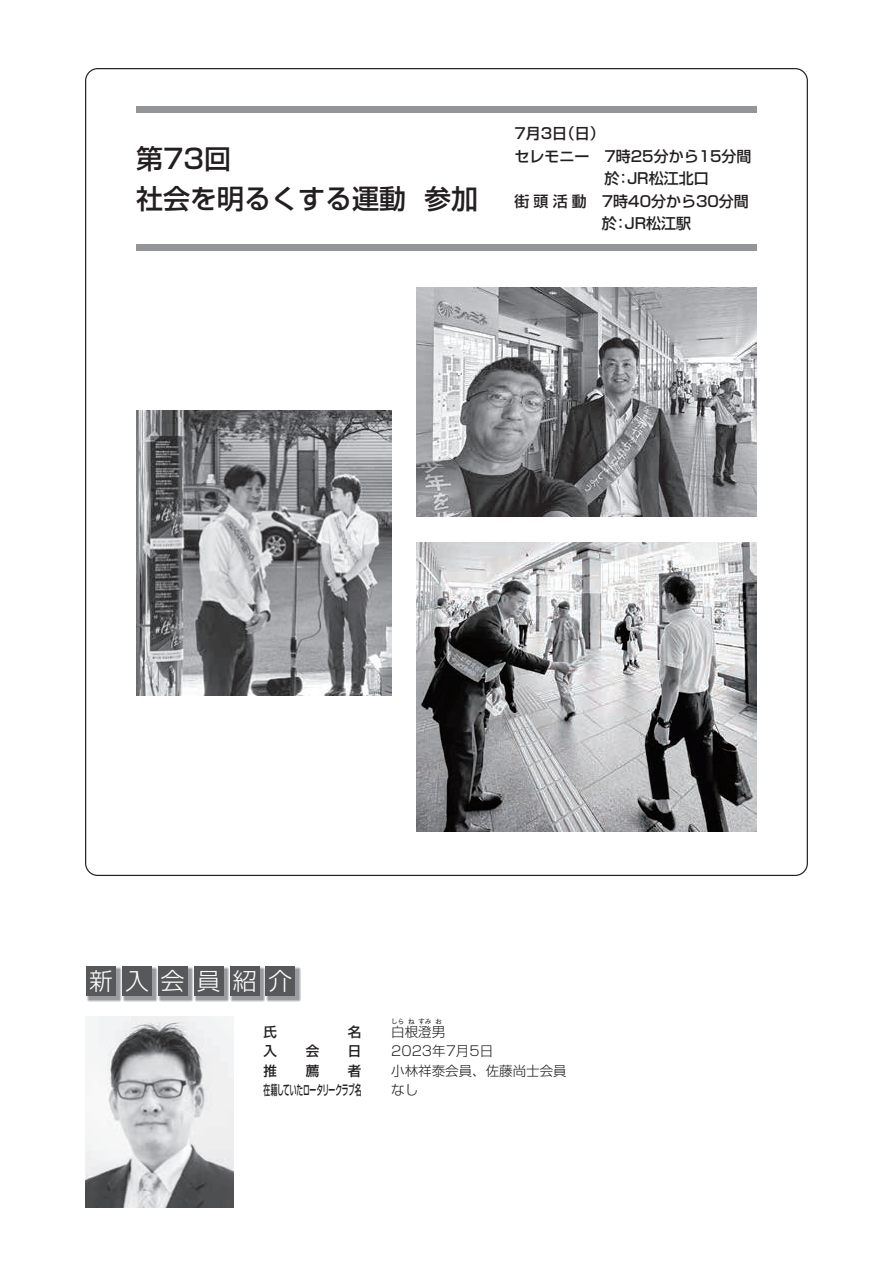
<style>
.page{position:relative;width:893px;height:1263px;background:#fff}
.page>*{position:absolute;margin:0;border:0;box-sizing:border-box;transform-origin:0 0}
.t1{font:500 27px/40.5px "Shin Go Pr 6";color:#231f20}
.t2{font:300 23.7px "Shin Go";letter-spacing:.505em;color:#fff}
.t3{font:500 15px "Shin Go Pr 6";color:#231f20}
.t4{font:300 13.5px/19.5px "Shin Go Pr 6";color:#231f20}
.t5{font:500 13.5px/19.5px "Shin Go Pr 6";letter-spacing:-.035em;color:#231f20;text-align:right}
.t6{font:300 6.75px "Shin Go Pr 6";color:#231f20}
</style>
<div class="page">
<div style="left:136px;top:106px;width:621px;height:7px;background:#939598"></div>
<div style="left:136px;top:244px;width:621px;height:7px;background:#939598"></div>
<img style="left:417px;top:542px;width:339px;height:289px">
<img style="left:136px;top:410px;width:255px;height:285px">
<img style="left:417px;top:287px;width:340px;height:230px">
<img style="left:85px;top:1016px;width:149px;height:192px">
<div style="left:123px;top:967px;width:35px;height:35px;border:6px solid #f7f7f8"></div>
<div style="left:158px;top:967px;width:36px;height:35px;border:6px solid #f7f7f8"></div>
<div style="left:87px;top:967px;width:35px;height:35px;border:5px solid #f0f0f1"></div>
<div style="left:123px;top:967px;width:34px;height:35px;border:5px solid #f0f0f1"></div>
<div style="left:159px;top:967px;width:34px;height:35px;border:5px solid #f0f0f1"></div>
<div style="left:194px;top:967px;width:35px;height:35px;border:5px solid #f0f0f1"></div>
<div style="left:230px;top:967px;width:35px;height:35px;border:5px solid #f0f0f1"></div>
<div style="left:87px;top:967px;width:34px;height:34px;border:4px solid #e1e2e4"></div>
<div style="left:123px;top:967px;width:34px;height:34px;border:4px solid #e1e2e4"></div>
<div style="left:159px;top:967px;width:34px;height:34px;border:4px solid #e1e2e4"></div>
<div style="left:195px;top:967px;width:34px;height:34px;border:4px solid #e1e2e4"></div>
<div style="left:231px;top:967px;width:34px;height:34px;border:4px solid #e1e2e4"></div>
<div style="left:87px;top:968px;width:34px;height:33px;border:4px solid #dadbdd"></div>
<div style="left:195px;top:968px;width:34px;height:33px;border:4px solid #dadbdd"></div>
<div style="left:231px;top:968px;width:34px;height:33px;border:4px solid #dadbdd"></div>
<div style="left:123px;top:968px;width:34px;height:33px;border:4px solid #d4d5d7"></div>
<div style="left:159px;top:968px;width:34px;height:33px;border:4px solid #d4d5d7"></div>
<div style="left:88px;top:968px;width:33px;height:33px;border:3px solid #cdced0"></div>
<div style="left:124px;top:968px;width:33px;height:33px;border:3px solid #cdced0"></div>
<div style="left:195px;top:968px;width:33px;height:33px;border:3px solid #cdced0"></div>
<div style="left:88px;top:968px;width:32px;height:33px;border:3px solid #c7c8ca"></div>
<div style="left:124px;top:968px;width:32px;height:33px;border:3px solid #c7c8ca"></div>
<div style="left:160px;top:968px;width:32px;height:33px;border:3px solid #c7c8ca"></div>
<div style="left:196px;top:968px;width:32px;height:33px;border:3px solid #c7c8ca"></div>
<div style="left:231px;top:968px;width:33px;height:33px;border:3px solid #c7c8ca"></div>
<div style="left:88px;top:968px;width:32px;height:32px;border:2px solid #babbbe"></div>
<div style="left:124px;top:968px;width:32px;height:32px;border:2px solid #babbbe"></div>
<div style="left:160px;top:968px;width:32px;height:32px;border:2px solid #babbbe"></div>
<div style="left:196px;top:968px;width:32px;height:32px;border:2px solid #babbbe"></div>
<div style="left:232px;top:968px;width:32px;height:32px;border:2px solid #babbbe"></div>
<div style="left:124px;top:969px;width:32px;height:31px;border:2px solid #b3b4b8"></div>
<div style="left:160px;top:969px;width:32px;height:31px;border:2px solid #b3b4b8"></div>
<div style="left:196px;top:969px;width:32px;height:31px;border:2px solid #b3b4b8"></div>
<div style="left:125px;top:969px;width:31px;height:31px;border:1px solid #adaeb2"></div>
<div style="left:160px;top:969px;width:31px;height:31px;border:1px solid #adaeb2"></div>
<div style="left:196px;top:969px;width:31px;height:31px;border:1px solid #adaeb2"></div>
<div style="left:89px;top:969px;width:31px;height:31px;border:1px solid #a6a7ab"></div>
<div style="left:125px;top:969px;width:30px;height:31px;border:1px solid #a6a7ab"></div>
<div style="left:161px;top:969px;width:30px;height:31px;border:1px solid #a6a7ab"></div>
<div style="left:197px;top:969px;width:30px;height:31px;border:1px solid #a6a7ab"></div>
<div style="left:232px;top:969px;width:31px;height:31px;border:1px solid #a6a7ab"></div>
<div style="left:89px;top:970px;width:30px;height:29px;background:#999b9e"></div>
<div style="left:125px;top:970px;width:30px;height:29px;background:#999b9e"></div>
<div style="left:161px;top:970px;width:30px;height:29px;background:#999b9e"></div>
<svg style="left:199px;top:971px;width:26px;height:26px"></svg>
<div style="left:197px;top:969px;width:30px;height:30px;border:1px solid #999b9e"></div>
<svg style="left:235px;top:971px;width:26px;height:26px"></svg>
<div style="left:233px;top:969px;width:30px;height:30px;border:1px solid #999b9e"></div>
<div style="left:86px;top:966px;width:30px;height:30px;background:#57585a"></div>
<div style="left:122px;top:966px;width:30px;height:30px;background:#57585a"></div>
<div style="left:158px;top:966px;width:30px;height:30px;background:#57585a"></div>
<div style="left:194px;top:966px;width:29px;height:30px;background:#57585a"></div>
<div style="left:230px;top:966px;width:29px;height:30px;background:#57585a"></div>
<div style="left:266px;top:967px;width:35px;height:35px;border:5px solid #f0f0f1"></div>
<div style="left:266px;top:967px;width:35px;height:34px;border:5px solid #e8e9ea"></div>
<div style="left:267px;top:967px;width:34px;height:34px;border:4px solid #e1e2e4"></div>
<div style="left:267px;top:968px;width:33px;height:33px;border:3px solid #c7c8ca"></div>
<div style="left:268px;top:968px;width:32px;height:32px;border:3px solid #c0c1c4"></div>
<div style="left:268px;top:968px;width:31px;height:32px;border:2px solid #babbbe"></div>
<div style="left:268px;top:969px;width:31px;height:31px;border:1px solid #a6a7ab"></div>
<div style="left:268px;top:969px;width:31px;height:30px;border:1px solid #a0a1a5"></div>
<div style="left:269px;top:970px;width:29px;height:29px;background:#999b9e"></div>
<div style="left:269px;top:969px;width:30px;height:30px;border:1px solid #999b9e"></div>
<div style="left:266px;top:966px;width:29px;height:30px;background:#57585a"></div>
<h1 class="t1" style="left:136px;top:137px;width:343px">第73回<br>社会を明るくする運動 参加</h1>
<p class="t3" style="left:514px;top:121px;width:92px">7月3日（日）</p>
<p class="t3" style="left:514px;top:144px;width:238px">セレモニー　7時25分から15分間</p>
<p class="t3" style="left:604px;top:166px;width:106px">於：JR松江北口</p>
<p class="t3" style="left:514px;top:189px;width:236px">街頭活動　7時40分から30分間</p>
<p class="t3" style="left:602px;top:211px;width:91px">於：JR松江駅</p>
<h2 class="t2" style="left:89px;top:966px;width:205px">新入会員紹介</h2>
<p class="t5" style="left:264px;top:1021px;width:15px">氏</p>
<p class="t5" style="left:348px;top:1021px;width:15px">名</p>
<p class="t5" style="left:264px;top:1040px;width:15px">入</p>
<p class="t5" style="left:306px;top:1040px;width:15px">会</p>
<p class="t5" style="left:348px;top:1040px;width:15px">日</p>
<p class="t5" style="left:264px;top:1060px;width:15px">推</p>
<p class="t5" style="left:306px;top:1060px;width:15px">薦</p>
<p class="t5" style="left:264px;top:1060px;width:99px">者<br>在籍していたロータリークラブ名</p>
<p class="t6" style="left:391px;top:1016px;width:15px">しら</p>
<p class="t6" style="left:408px;top:1016px;width:8px">ね</p>
<p class="t6" style="left:418px;top:1016px;width:15px">すみ</p>
<p class="t6" style="left:435px;top:1016px;width:8px">お</p>
<p class="t4" style="left:391px;top:1040px;width:177px">2023年7月5日<br>小林祥泰会員、佐藤尚士会員なし</p>
<p class="t4" style="left:391px;top:1021px;width:55px">白根澄男</p>
</div>
